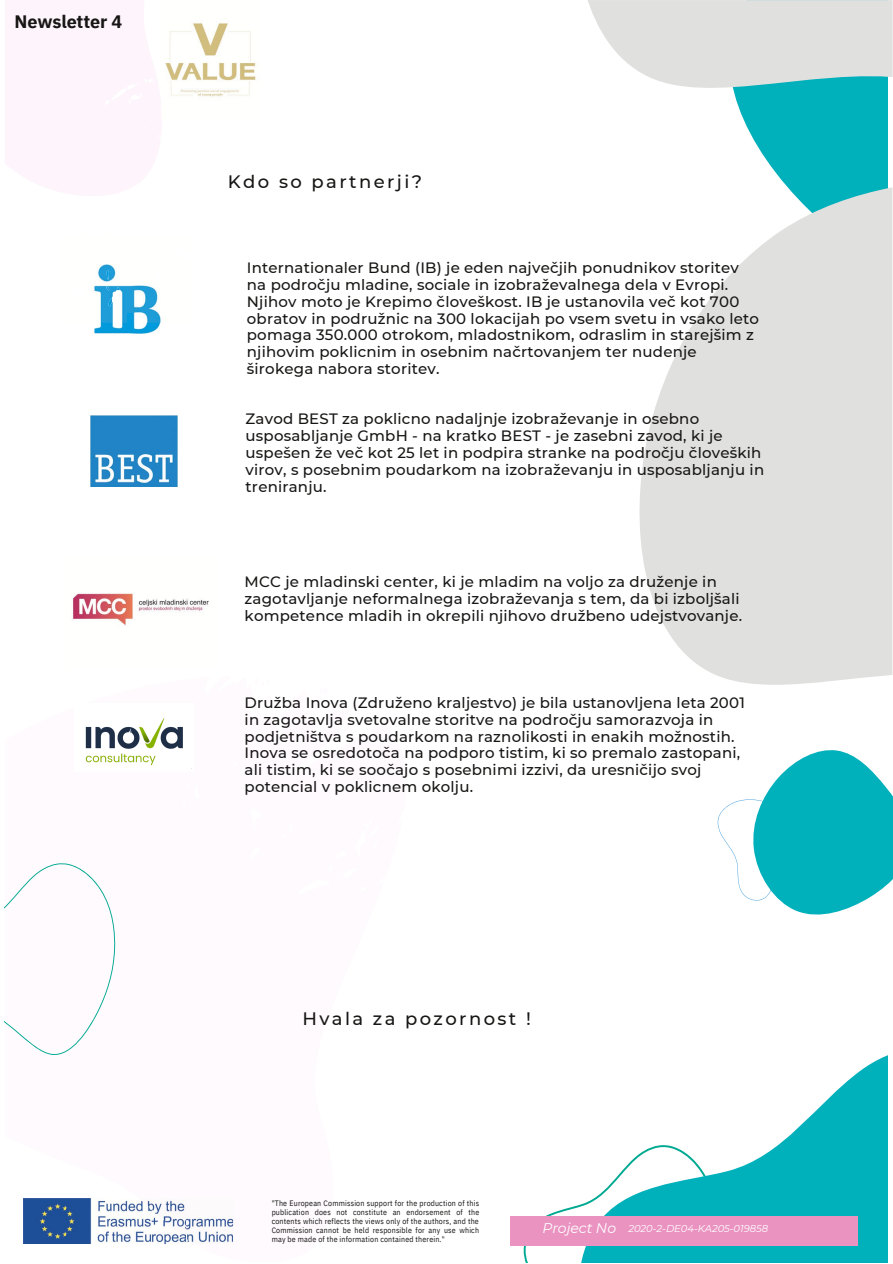
<style>
.page{position:relative;width:893px;height:1264px;background:#fff}
.page>*{position:absolute;margin:0;border:0;box-sizing:border-box;transform-origin:0 0}
.t1{font:500 18px "Montserrat";letter-spacing:.135em;color:#171615}
.t2{font:700 18px "IBM Plex Sans";letter-spacing:-.01em;color:#171615}
.t3{font:500 15px/16.8px "Montserrat";letter-spacing:.015em;color:#171615}
.t4{font:italic 10.05px "Montserrat";letter-spacing:-.005em;color:#fff}
.t5{font:7.8px/9px "IBM Plex Sans Cond";letter-spacing:.025em;color:#171615;text-align:justify}
.s1{font-size:13.95px}
</style>
<div class="page">
<svg style="left:523px;top:1207px;width:46px;height:55px"></svg>
<svg style="left:5px;top:863px;width:111px;height:192px"></svg>
<svg style="left:569px;top:1055px;width:318px;height:207px"></svg>
<div style="left:510px;top:1216px;width:347px;height:30px;background:#ea93c1"></div>
<svg style="left:588px;top:0;width:304px;height:187px"></svg>
<svg style="left:717px;top:750px;width:175px;height:165px"></svg>
<img style="left:24px;top:1198px;width:128px;height:45px">
<img style="left:152px;top:1238px;width:34px;height:5px">
<img style="left:139px;top:1198px;width:47px;height:40px">
<img style="left:186px;top:1217px;width:47px;height:26px">
<svg style="left:639px;top:187px;width:253px;height:497px;fill:#e0e0df"></svg>
<img style="left:85px;top:718px;width:98px;height:48px">
<svg style="left:130px;top:728px;width:2px;height:7px"></svg>
<img style="left:132px;top:285px;width:24px;height:5px">
<img style="left:94px;top:323px;width:67px;height:11px">
<svg style="left:94px;top:264px;width:38px;height:66px"></svg>
<img style="left:72px;top:593px;width:137px;height:33px">
<img style="left:91px;top:415px;width:86px;height:71px">
<img style="left:198px;top:22px;width:58px;height:75px">
<svg style="left:165px;top:23px;width:33px;height:73px"></svg>
<p class="t2" style="left:15px;top:10px;width:109px">Newsletter 4</p>
<p class="t1" style="left:228px;top:170px;width:196px">Kdo so partnerji?</p>
<p class="t3" style="left:247px;top:259px;width:513px">Internationaler Bund (IB) je eden največjih ponudnikov storitev na področju mladine, sociale in izobraževalnega dela v Evropi.<br>Njihov moto je Krepimo človeškost. IB je ustanovila več kot 700 obratov in podružnic na 300 lokacijah po vsem svetu in vsako leto pomaga 350.000 otrokom, mladostnikom, odraslim in starejšim z njihovim poklicnim in osebnim načrtovanjem ter nudenje širokega nabora storitev.</p>
<p class="t3" style="left:245px;top:410px;width:520px">Zavod BEST za poklicno nadaljnje izobraževanje in osebno usposabljanje GmbH - na kratko BEST - je zasebni zavod, ki je uspešen že več kot 25 let in podpira stranke na področju človeških virov, s posebnim poudarkom na izobraževanju in usposabljanju in treniranju.</p>
<p class="t3" style="left:244px;top:573px;width:499px">MCC je mladinski center, ki je mladim na voljo za druženje in zagotavljanje neformalnega izobraževanja s tem, da bi izboljšali kompetence mladih in okrepili njihovo družbeno udejstvovanje.</p>
<p class="t3" style="left:244px;top:694px;width:501px">Družba Inova (Združeno kraljestvo) je bila ustanovljena leta 2001 in zagotavlja svetovalne storitve na področju samorazvoja in podjetništva s poudarkom na raznolikosti in enakih možnostih.<br>Inova se osredotoča na podporo tistim, ki so premalo zastopani, ali tistim, ki se soočajo s posebnimi izzivi, da uresničijo svoj potencial v poklicnem okolju.</p>
<p class="t1" style="left:302px;top:1007px;width:230px">Hvala za pozornost !</p>
<p class="t5" style="left:272px;top:1198px;width:209px">"The European Commission support for the production of this publication does not constitute an endorsement of the contents which reflects the views only of the authors, and the Commission cannot be held responsible for any use which may be made of the information contained therein."</p>
<p class="t4" style="left:542px;top:1222px;width:227px"><span class="s1">Project No</span> 2020-2-DE04-KA205-019858</p>
</div>
